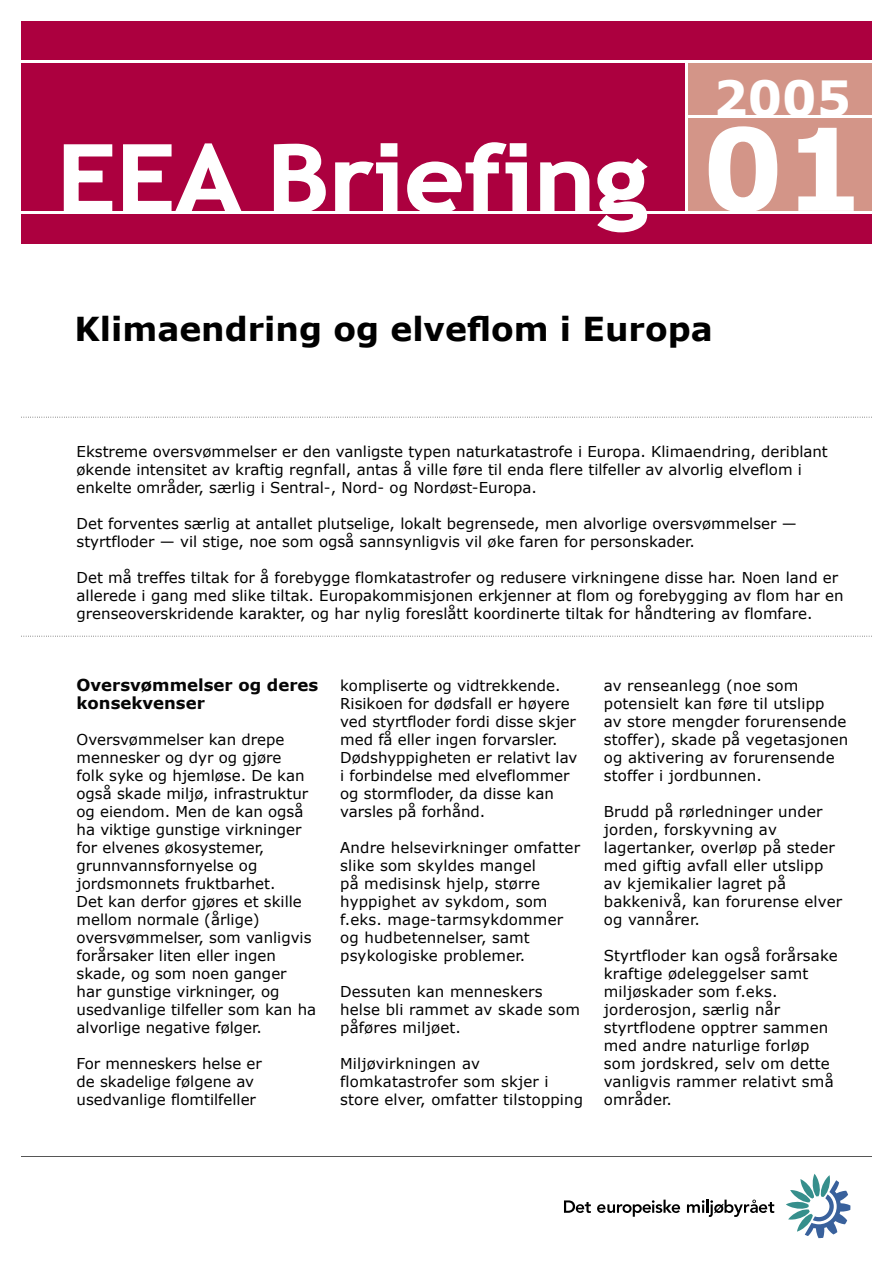
<style>
.page{position:relative;width:893px;height:1263px;background:#fff}
.page>*{position:absolute;margin:0;border:0;box-sizing:border-box;transform-origin:0 0}
.t1{font:700 114px "Verdana";color:#fff}
.t2{font:700 48.45px "Verdana";color:#fff}
.t3{font:700 33px "Verdana";color:#000}
.t4{font:700 16.5px/18px "Verdana";color:#060606}
.t5{font:15px/18px "Verdana";color:#000}
</style>
<div class="page">
<hr style="left:21px;top:1156px;width:851px;height:1px;background:#565656">
<svg style="left:564px;top:1200px;width:27px;height:13px"></svg>
<svg style="left:597px;top:1199px;width:83px;height:18px"></svg>
<svg style="left:687px;top:1199px;width:87px;height:18px"></svg>
<svg style="left:786px;top:1174px;width:64px;height:64px"></svg>
<svg style="left:21px;top:417px;width:851px;height:1px"></svg>
<svg style="left:21px;top:636px;width:851px;height:1px"></svg>
<div style="left:21px;top:21px;width:851px;height:222px;background:#ac003f"></div>
<div style="left:687px;top:61px;width:185px;height:151px;background:#d39588"></div>
<hr style="left:21px;top:211px;width:851px;height:3px;background:#fff">
<hr style="left:685px;top:62px;width:3px;height:151px;background:#fff">
<hr style="left:687px;top:115px;width:185px;height:2px;background:#fff">
<hr style="left:21px;top:60px;width:851px;height:2px;background:#fff">
<svg style="left:64px;top:144px;width:48px;height:67px"></svg>
<svg style="left:123px;top:143px;width:119px;height:68px"></svg>
<svg style="left:274px;top:144px;width:52px;height:67px"></svg>
<svg style="left:540px;top:161px;width:49px;height:50px"></svg>
<svg style="left:597px;top:158px;width:51px;height:74px"></svg>
<svg style="left:335px;top:143px;width:62px;height:68px"></svg>
<svg style="left:407px;top:142px;width:120px;height:69px"></svg>
<h2 class="t2" style="left:713px;top:67px;width:139px">2005</h2>
<h1 class="t1" style="left:702px;top:97px;width:164px">01</h1>
<h3 class="t3" style="left:74px;top:308px;width:640px">Klimaendring og elveflom i Europa</h3>
<p class="t5" style="left:77px;top:442px;width:753px">Ekstreme oversvømmelser er den vanligste typen naturkatastrofe i Europa. Klimaendring, deriblant økende intensitet av kraftig regnfall, antas å ville føre til enda flere tilfeller av alvorlig elveflom i enkelte områder, særlig i Sentral-, Nord- og Nordøst-Europa.</p>
<p class="t5" style="left:77px;top:514px;width:722px">Det forventes særlig at antallet plutselige, lokalt begrensede, men alvorlige oversvømmelser — styrtfloder — vil stige, noe som også sannsynligvis vil øke faren for personskader.</p>
<p class="t5" style="left:77px;top:568px;width:768px">Det må treffes tiltak for å forebygge flomkatastrofer og redusere virkningene disse har. Noen land er allerede i gang med slike tiltak. Europakommisjonen erkjenner at flom og forebygging av flom har en grenseoverskridende karakter, og har nylig foreslått koordinerte tiltak for håndtering av flomfare.</p>
<p class="t4" style="left:77px;top:675px;width:243px">Oversvømmelser og deres konsekvenser</p>
<p class="t5" style="left:77px;top:730px;width:241px">Oversvømmelser kan drepe mennesker og dyr og gjøre<br>folk syke og hjemløse. De kan også skade miljø, infrastruktur og eiendom. Men de kan også ha viktige gunstige virkninger for elvenes økosystemer, grunnvannsfornyelse og jordsmonnets fruktbarhet.<br>Det kan derfor gjøres et skille mellom normale (årlige) oversvømmelser, som vanligvis forårsaker liten eller ingen skade, og som noen ganger<br>har gunstige virkninger, og usedvanlige tilfeller som kan ha alvorlige negative følger.</p>
<p class="t5" style="left:77px;top:1054px;width:187px">For menneskers helse er de skadelige følgene av usedvanlige flomtilfeller</p>
<p class="t5" style="left:340px;top:676px;width:239px">kompliserte og vidtrekkende.<br>Risikoen for dødsfall er høyere ved styrtfloder fordi disse skjer med få eller ingen forvarsler.<br>Dødshyppigheten er relativt lav i forbindelse med elveflommer og stormfloder, da disse kan varsles på forhånd.</p>
<p class="t5" style="left:340px;top:838px;width:241px">Andre helsevirkninger omfatter slike som skyldes mangel<br>på medisinsk hjelp, større hyppighet av sykdom, som f.eks. mage-tarmsykdommer og hudbetennelser, samt psykologiske problemer.</p>
<p class="t5" style="left:340px;top:982px;width:241px">Dessuten kan menneskers helse bli rammet av skade som påføres miljøet.</p>
<p class="t5" style="left:340px;top:1054px;width:245px">Miljøvirkningen av flomkatastrofer som skjer i store elver, omfatter tilstopping</p>
<p class="t5" style="left:604px;top:676px;width:246px">av renseanlegg (noe som potensielt kan føre til utslipp<br>av store mengder forurensende stoffer), skade på vegetasjonen og aktivering av forurensende stoffer i jordbunnen.</p>
<p class="t5" style="left:604px;top:802px;width:240px">Brudd på rørledninger under jorden, forskyvning av lagertanker, overløp på steder med giftig avfall eller utslipp av kjemikalier lagret på bakkenivå, kan forurense elver og vannårer.</p>
<p class="t5" style="left:604px;top:946px;width:236px">Styrtfloder kan også forårsake kraftige ødeleggelser samt miljøskader som f.eks. jorderosjon, særlig når styrtflodene opptrer sammen med andre naturlige forløp som jordskred, selv om dette vanligvis rammer relativt små områder.</p>
</div>
